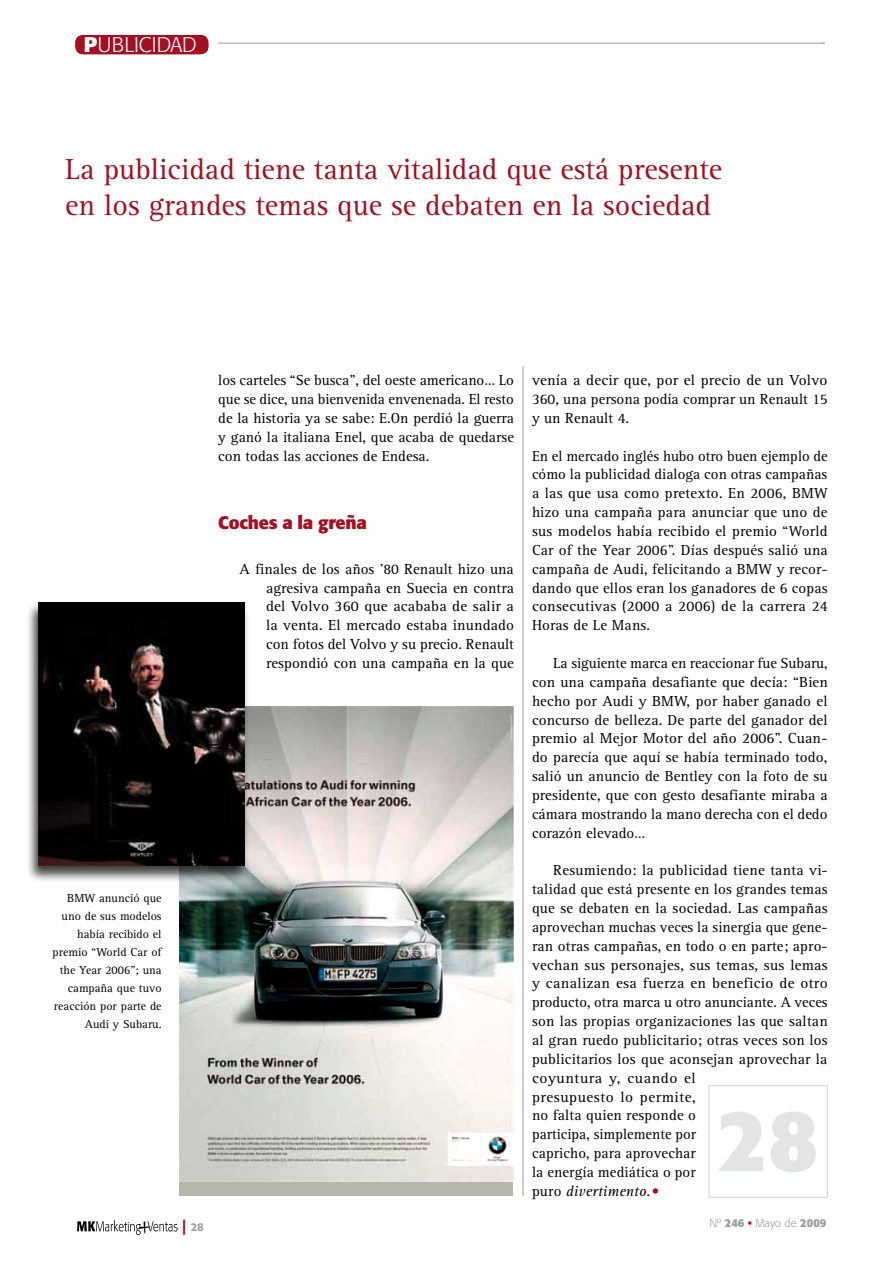
<style>
.page{position:relative;width:893px;height:1263px;background:#fff}
.page>*{position:absolute;margin:0;border:0;box-sizing:border-box;transform-origin:0 0}
.t1{font:700 85.95px "Formata";color:#e3e4e4}
.t2{font:30px/36px "Rotis Serif";color:#a41021}
.t3{font:300 21px "Formata";color:#fff}
.t4{font:700 18px "Formata";letter-spacing:-.015em;color:#a41021}
.t5{font:15px/18.9px "Rotis Serif";letter-spacing:.01em;color:#000;text-align:justify}
.t6{font:12px/18px "Rotis Serif";color:#000;text-align:right}
.t7{font:300 11.25px "Formata";color:#9c9e9f}
.t8{font:500 11.25px "Formata";color:#9c9e9f}
.s1{font-weight:700}
.s2{font-weight:700;font-size:15.15px;color:#a41021}
.s3{font-style:italic}
.s4{font-style:italic;color:#a41021}
.s5{font-weight:700;color:#d3091c}
</style>
<div class="page">
<svg style="left:77px;top:1220px;width:101px;height:15px"></svg>
<hr style="left:523px;top:366px;width:1px;height:830px;background:#9c9e9f">
<hr style="left:218px;top:43px;width:606px;height:1px;background:#9c9e9f">
<div style="left:75px;top:34px;width:134px;height:21px;background:#a41021;border-radius:9px"></div>
<div style="left:74px;top:34px;width:135px;height:21px;border:1px solid #fff;border-radius:9px"></div>
<div style="left:180px;top:706px;width:333px;height:490px;background:#b7b6aa"></div>
<img style="left:180px;top:706px;width:333px;height:475px">
<div style="left:25px;top:602px;width:224px;height:280px;background:#000;opacity:.75"></div>
<img style="left:39px;top:603px;width:206px;height:262px">
<div style="left:709px;top:1085px;width:119px;height:113px;border:1px solid #d0d1d2"></div>
<h3 class="t3" style="left:84px;top:32px;width:114px"><span class="s1">P</span>ublicidad</h3>
<h2 class="t2" style="left:65px;top:152px;width:658px">La publicidad tiene tanta vitalidad que está presente en los grandes temas que se debaten en la sociedad</h2>
<p class="t6" style="left:53px;top:889px;width:110px">BMW anunció que uno de sus modelos había recibido el premio “World Car of the Year 2006”; una campaña que tuvo reacción por parte de<br>Audi y Subaru.</p>
<p class="t5" style="left:218px;top:371px;width:297px">los carteles “Se busca”, del oeste americano… Lo que se dice, una bienvenida envenenada. El resto de la historia ya se sabe: E.On perdió la guerra y ganó la italiana Enel, que acaba de quedarse con todas las acciones de Endesa.</p>
<p class="t4" style="left:218px;top:511px;width:150px">Coches a la greña</p>
<p class="t5" style="left:266px;top:560px;width:250px;text-indent:-26px">A finales de los años ’80 Renault hizo una agresiva campaña en Suecia en contra del Volvo 360 que acababa de salir a la venta. El mercado estaba inundado con fotos del Volvo y su precio. Renault respondió con una campaña en la que</p>
<p class="t8" style="left:183px;top:1220px;width:23px"><span class="s2">|</span> 28</p>
<p class="t5" style="left:532px;top:371px;width:297px">venía a decir que, por el precio de un Volvo 360, una persona podía comprar un Renault 15 y un Renault 4.</p>
<p class="t5" style="left:532px;top:446px;width:297px">En el mercado inglés hubo otro buen ejemplo de cómo la publicidad dialoga con otras campañas a las que usa como pretexto. En 2006, BMW hizo una campaña para anunciar que uno de sus modelos había recibido el premio “World Car of the Year 2006”. Días después salió una campaña de Audi, felicitando a BMW y recor&shy;dando que ellos eran los ganadores de 6 copas consecutivas (2000 a 2006) de la carrera 24<br>Horas de Le Mans.</p>
<p class="t5" style="left:532px;top:654px;width:297px;text-indent:21px">La siguiente marca en reaccionar fue Subaru, con una campaña desafiante que decía: “Bien hecho por Audi y BMW, por haber ganado el concurso de belleza. De parte del ganador del premio al Mejor Motor del año 2006”. Cuan&shy;do parecía que aquí se había terminado todo, salió un anuncio de Bentley con la foto de su presidente, que con gesto desafiante miraba a cámara mostrando la mano derecha con el dedo corazón elevado…</p>
<p class="t5" style="left:532px;top:861px;width:297px;text-align:left;text-indent:21px">Resumiendo: la publicidad tiene tanta vi&shy;talidad que está presente en los grandes temas que se debaten en la sociedad. Las campañas aprovechan muchas veces la sinergia que gene&shy;ran otras campañas, en todo o en parte; apro&shy;vechan sus personajes, sus temas, sus lemas y canalizan esa fuerza en beneficio de otro producto, otra marca u otro anunciante. A veces son las propias organizaciones las que saltan al gran ruedo publicitario; otras veces son los publicitarios los que aconsejan aprovechar la coyuntura y, cuando el<br>presupuesto lo permite,<br>no falta quien responde o<br>participa, simplemente por<br>capricho, para aprovechar<br>la energía mediática o por<br>puro <span class="s3">divertimento.</span><span class="s4">•</span></p>
<h1 class="t1" style="left:718px;top:1087px;width:102px">28</h1>
<p class="t7" style="left:709px;top:1216px;width:118px">Nº <span class="s1">246</span> <span class="s5">•</span> Mayo de <span class="s1">2009</span></p>
</div>
